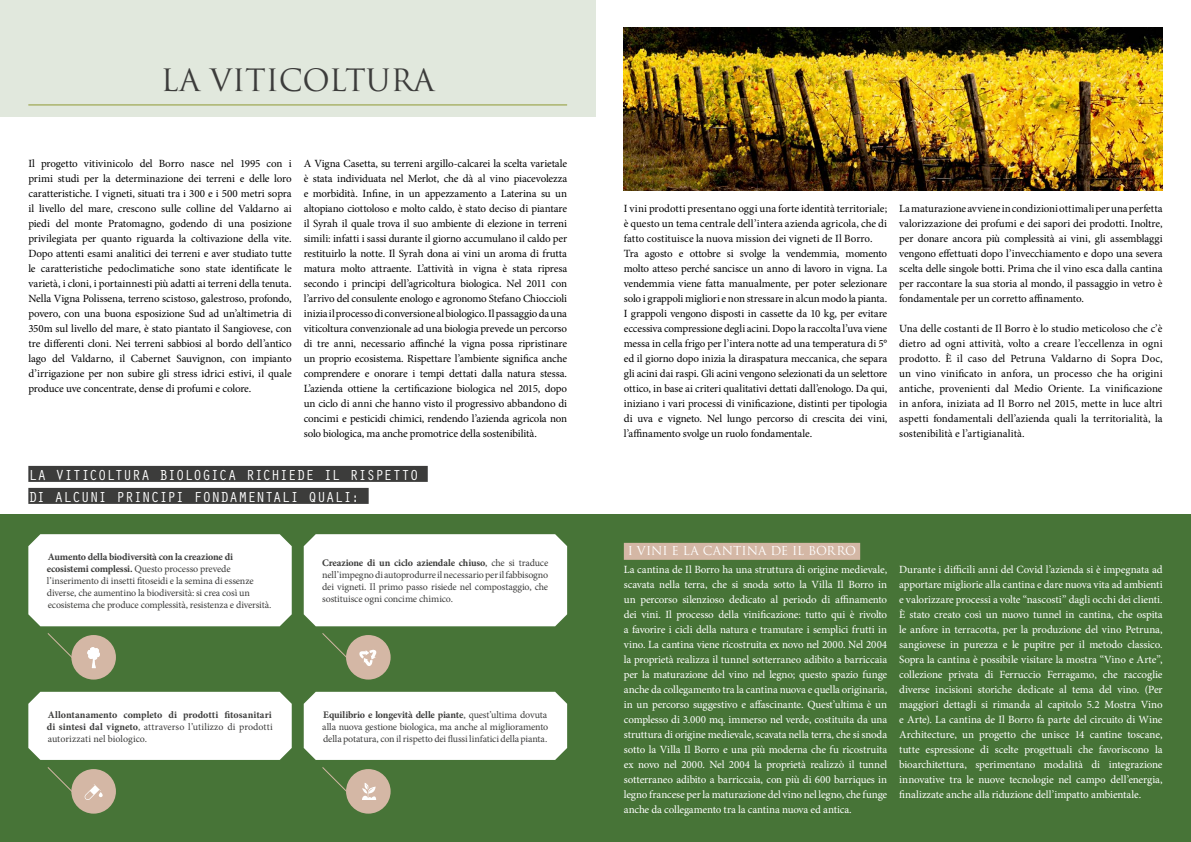
<style>
.page{position:relative;width:1191px;height:842px;background:#fff}
.page>*{position:absolute;margin:0;border:0;box-sizing:border-box;transform-origin:0 0}
.t1{font:30px "Trajan Pro";color:#3c3c3b}
.t2{font:15px/22px "Orator Std";letter-spacing:-.02em;color:#fff}
.t3{font:12px "Trajan Pro";letter-spacing:-.005em;color:#fff}
.t4{font:11px/15px "Minion Pro";letter-spacing:-.01em;color:#000;text-align:justify}
.t5{font:11px/15px "Minion Pro";letter-spacing:-.01em;color:#fff;text-align:justify}
.t6{font:10px/12px "Minion Pro";letter-spacing:-.015em;color:#3c3c3b;text-align:justify}
.t7{font:700 10px/12px "Minion Pro";letter-spacing:.005em;color:#3c3c3b;text-align:justify}
.s1{font-weight:700}
.s2{font-weight:400}
</style>
<div class="page">
<div style="left:0;top:515px;width:1191px;height:327px;background:#477437"></div>
<svg style="left:322px;top:767px;width:27px;height:25px"></svg>
<div style="left:346px;top:769px;width:44px;height:45px;background:#d4b7a5;border-radius:50%"></div>
<svg style="left:362px;top:783px;width:14px;height:17px"></svg>
<svg style="left:47px;top:767px;width:24px;height:24px"></svg>
<div style="left:71px;top:769px;width:45px;height:45px;background:#d4b7a5;border-radius:50%"></div>
<svg style="left:85px;top:784px;width:18px;height:16px"></svg>
<div style="left:624px;top:543px;width:236px;height:17px;background:#d4b7a5"></div>
<div style="left:0;top:0;width:595px;height:116px;background:#e1e8dd"></div>
<hr style="left:28px;top:105px;width:539px;height:1px;background:#909933">
<svg style="left:322px;top:633px;width:27px;height:25px"></svg>
<div style="left:346px;top:635px;width:44px;height:45px;background:#d4b7a5;border-radius:50%"></div>
<svg style="left:359px;top:649px;width:18px;height:17px"></svg>
<svg style="left:47px;top:633px;width:24px;height:24px"></svg>
<div style="left:71px;top:635px;width:45px;height:45px;background:#d4b7a5;border-radius:50%"></div>
<svg style="left:87px;top:647px;width:13px;height:21px"></svg>
<div style="left:28px;top:534px;width:264px;height:92px;background:#fff"></div>
<div style="left:28px;top:692px;width:264px;height:68px;background:#fff"></div>
<div style="left:304px;top:534px;width:263px;height:92px;background:#fff"></div>
<div style="left:304px;top:692px;width:263px;height:68px;background:#fff"></div>
<div style="left:28px;top:466px;width:400px;height:16px;background:#3c3c3b"></div>
<div style="left:28px;top:488px;width:341px;height:16px;background:#3c3c3b"></div>
<img style="left:624px;top:28px;width:538px;height:162px">
<h1 class="t1" style="left:161px;top:61px;width:275px">LA VITICOLTURA</h1>
<p class="t4" style="left:28px;top:156px;width:265px">Il progetto vitivinicolo del Borro nasce nel 1995 con i primi studi per la determinazione dei terreni e delle loro caratteristiche. I vigneti, situati tra i 300 e i 500 metri sopra il livello del mare, crescono sulle colline del Valdarno ai piedi del monte Pratomagno, godendo di una posizione privilegiata per quanto riguarda la coltivazione della vite.<br>Dopo attenti esami analitici dei terreni e aver studiato tutte le caratteristiche pedoclimatiche sono state identificate le varietà, i cloni, i portainnesti più adatti ai terreni della tenuta.<br>Nella Vigna Polissena, terreno scistoso, galestroso, profondo, povero, con una buona esposizione Sud ad un’altimetria di 350m sul livello del mare, è stato piantato il Sangiovese, con tre differenti cloni. Nei terreni sabbiosi al bordo dell’antico lago del Valdarno, il Cabernet Sauvignon, con impianto d’irrigazione per non subire gli stress idrici estivi, il quale produce uve concentrate, dense di profumi e colore.</p>
<p class="t4" style="left:304px;top:156px;width:265px">A Vigna Casetta, su terreni argillo-calcarei la scelta varietale è stata individuata nel Merlot, che dà al vino piacevolezza e morbidità. Infine, in un appezzamento a Laterina su un altopiano ciottoloso e molto caldo, è stato deciso di piantare il Syrah il quale trova il suo ambiente di elezione in terreni simili: infatti i sassi durante il giorno accumulano il caldo per restituirlo la notte. Il Syrah dona ai vini un aroma di frutta matura molto attraente. L’attività in vigna è stata ripresa secondo i principi dell’agricoltura biologica. Nel 2011 con l’arrivo del consulente enologo e agronomo Stefano Chioccioli inizia il processo di conversione al biologico. Il passaggio da una viticoltura convenzionale ad una biologia prevede un percorso di tre anni, necessario affinché la vigna possa ripristinare un proprio ecosistema. Rispettare l’ambiente significa anche comprendere e onorare i tempi dettati dalla natura stessa.<br>L’azienda ottiene la certificazione biologica nel 2015, dopo un ciclo di anni che hanno visto il progressivo abbandono di concimi e pesticidi chimici, rendendo l’azienda agricola non solo biologica, ma anche promotrice della sostenibilità.</p>
<h2 class="t2" style="left:28px;top:463px;width:392px">LA VITICOLTURA BIOLOGICA RICHIEDE IL RISPETTO<br>DI ALCUNI PRINCIPI FONDAMENTALI QUALI:</h2>
<p class="t6" style="left:47px;top:551px;width:226px;text-align:left"><span class="s1">Aumento della biodiversità con la creazione di ecosistemi complessi.</span> Questo processo prevede l’inserimento di insetti fitoseidi e la semina di essenze diverse, che aumentino la biodiversità: si crea così un ecosistema che produce complessità, resistenza e diversità.</p>
<p class="t7" style="left:47px;top:708px;width:228px">Allontanamento completo di prodotti fitosanitari di sintesi dal vigneto<span class="s2">, attraverso l’utilizzo di prodotti autorizzati nel biologico.</span></p>
<p class="t6" style="left:322px;top:557px;width:228px"><span class="s1">Creazione di un ciclo aziendale chiuso</span>, che si traduce nell’impegno di autoprodurre il necessario per il fabbisogno dei vigneti. Il primo passo risiede nel compostaggio, che sostituisce ogni concime chimico.</p>
<p class="t6" style="left:322px;top:708px;width:228px"><span class="s1">Equilibrio e longevità delle piante</span>, quest’ultima dovuta alla nuova gestione biologica, ma anche al miglioramento della potatura, con il rispetto dei flussi linfatici della pianta.</p>
<p class="t4" style="left:624px;top:201px;width:265px;text-align:left">I vini prodotti presentano oggi una forte identità territoriale; è questo un tema centrale dell’intera azienda agricola, che di fatto costituisce la nuova mission dei vigneti de Il Borro.<br>Tra agosto e ottobre si svolge la vendemmia, momento molto atteso perché sancisce un anno di lavoro in vigna. La vendemmia viene fatta manualmente, per poter selezionare solo i grappoli migliori e non stressare in alcun modo la pianta.<br>I grappoli vengono disposti in cassette da 10 kg, per evitare eccessiva compressione degli acini. Dopo la raccolta l’uva viene messa in cella frigo per l’intera notte ad una temperatura di 5° ed il giorno dopo inizia la diraspatura meccanica, che separa gli acini dai raspi. Gli acini vengono selezionati da un selettore ottico, in base ai criteri qualitativi dettati dall’enologo. Da qui, iniziano i vari processi di vinificazione, distinti per tipologia di uva e vigneto. Nel lungo percorso di crescita dei vini, l’affinamento svolge un ruolo fondamentale.</p>
<p class="t4" style="left:899px;top:201px;width:265px">La maturazione avviene in condizioni ottimali per una perfetta valorizzazione dei profumi e dei sapori dei prodotti. Inoltre, per donare ancora più complessità ai vini, gli assemblaggi vengono effettuati dopo l’invecchiamento e dopo una severa scelta delle singole botti. Prima che il vino esca dalla cantina per raccontare la sua storia al mondo, il passaggio in vetro è fondamentale per un corretto affinamento.</p>
<p class="t4" style="left:899px;top:321px;width:265px">Una delle costanti de Il Borro è lo studio meticoloso che c’è dietro ad ogni attività, volto a creare l’eccellenza in ogni prodotto. È il caso del Petruna Valdarno di Sopra Doc, un vino vinificato in anfora, un processo che ha origini antiche, provenienti dal Medio Oriente. La vinificazione in anfora, iniziata ad Il Borro nel 2015, mette in luce altri aspetti fondamentali dell’azienda quali la territorialità, la sostenibilità e l’artigianalità.</p>
<p class="t3" style="left:628px;top:543px;width:230px">I VINI E LA CANTINA DE IL BORRO</p>
<p class="t5" style="left:624px;top:562px;width:265px">La cantina de Il Borro ha una struttura di origine medievale, scavata nella terra, che si snoda sotto la Villa Il Borro in un percorso silenzioso dedicato al periodo di affinamento dei vini. Il processo della vinificazione: tutto qui è rivolto a favorire i cicli della natura e tramutare i semplici frutti in vino. La cantina viene ricostruita ex novo nel 2000. Nel 2004 la proprietà realizza il tunnel sotterraneo adibito a barriccaia per la maturazione del vino nel legno; questo spazio funge anche da collegamento tra la cantina nuova e quella originaria, in un percorso suggestivo e affascinante. Quest’ultima è un complesso di 3.000 mq. immerso nel verde, costituita da una struttura di origine medievale, scavata nella terra, che si snoda sotto la Villa Il Borro e una più moderna che fu ricostruita ex novo nel 2000. Nel 2004 la proprietà realizzò il tunnel sotterraneo adibito a barriccaia, con più di 600 barriques in legno francese per la maturazione del vino nel legno, che funge anche da collegamento tra la cantina nuova ed antica.</p>
<p class="t5" style="left:899px;top:562px;width:265px">Durante i difficili anni del Covid l’azienda si è impegnata ad apportare migliorie alla cantina e dare nuova vita ad ambienti e valorizzare processi a volte “nascosti” dagli occhi dei clienti.<br>È stato creato così un nuovo tunnel in cantina, che ospita le anfore in terracotta, per la produzione del vino Petruna, sangiovese in purezza e le pupitre per il metodo classico.<br>Sopra la cantina è possibile visitare la mostra “Vino e Arte”, collezione privata di Ferruccio Ferragamo, che raccoglie diverse incisioni storiche dedicate al tema del vino. (Per maggiori dettagli si rimanda al capitolo 5.2 Mostra Vino e Arte). La cantina de Il Borro fa parte del circuito di Wine Architecture, un progetto che unisce 14 cantine toscane, tutte espressione di scelte progettuali che favoriscono la bioarchitettura, sperimentano modalità di integrazione innovative tra le nuove tecnologie nel campo dell’energia, finalizzate anche alla riduzione dell’impatto ambientale.</p>
</div>
